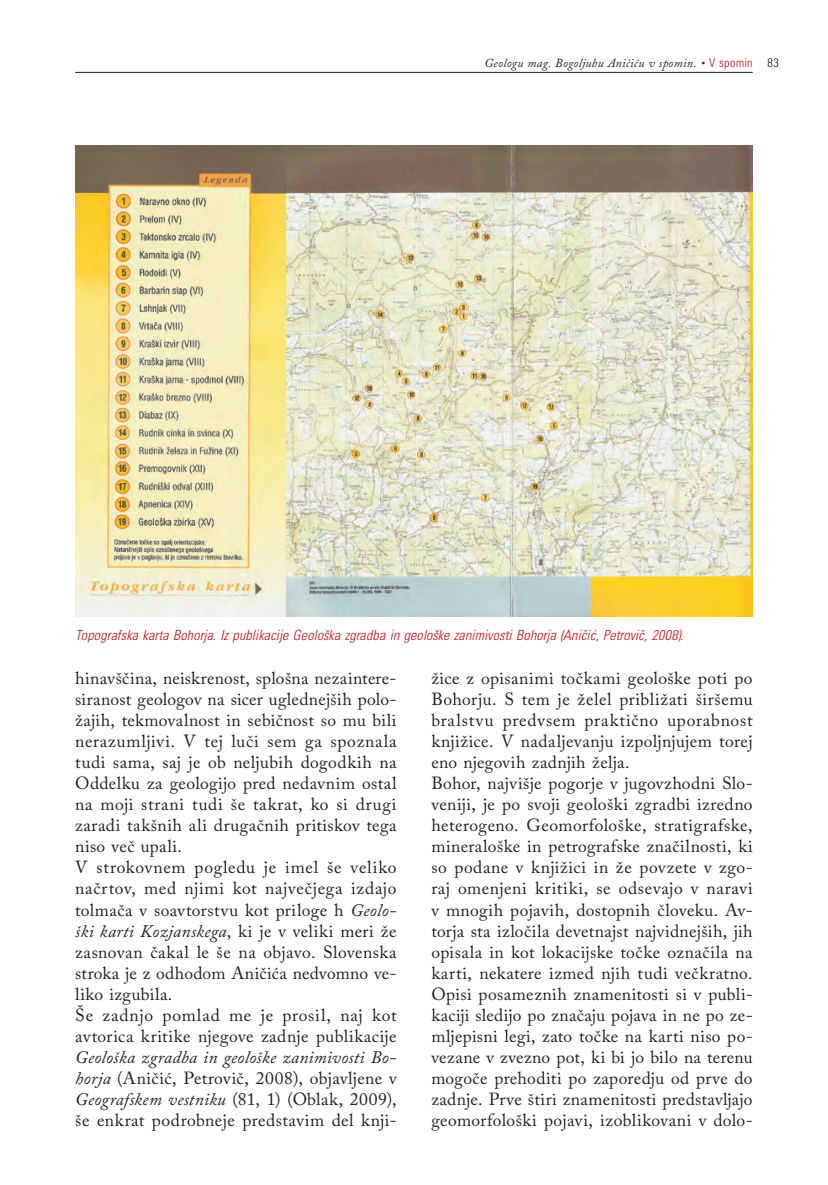
<style>
.page{position:relative;width:828px;height:1185px;background:#fff}
.page>*{position:absolute;margin:0;border:0;box-sizing:border-box;transform-origin:0 0}
.t1{font:17.5px/21px "Adobe Caslon Pro";letter-spacing:.025em;color:#231f20}
.t2{font:italic 300 condensed 14px "Univers";letter-spacing:.01em;color:#c2121a}
.t3{font:italic 12.25px "Adobe Caslon Pro";letter-spacing:.025em;color:#231f20}
.s1{font-family:"Univers";font-weight:300;font-style:normal;font-stretch:condensed;color:#c2121a}
.s2{font-family:"Univers";font-weight:300;font-style:normal;font-stretch:condensed}
.s3{font-style:italic}
</style>
<div class="page">
<hr style="left:75px;top:72px;width:677px;height:1px;background:#231f20">
<img style="left:75px;top:146px;width:677px;height:470px">
<p class="t3" style="left:484px;top:56px;width:296px">Geologu mag. Bogoljubu Aničiću v spomin. • <span class="s1">V spomin</span> <span class="s2">83</span></p>
<p class="t2" style="left:75px;top:627px;width:609px">Topografska karta Bohorja. Iz publikacije Geološka zgradba in geološke zanimivosti Bohorja (AniËiÊ, PetroviË, 2008).</p>
<p class="t1" style="left:75px;top:668px;width:323px">hinavščina, neiskrenost, splošna nezaintere&shy;siranost geologov na sicer uglednejših polo&shy;žajih, tekmovalnost in sebičnost so mu bili nerazumljivi. V tej luči sem ga spoznala tudi sama, saj je ob neljubih dogodkih na Oddelku za geologijo pred nedavnim ostal na moji strani tudi še takrat, ko si drugi zaradi takšnih ali drugačnih pritiskov tega niso več upali.<br>V strokovnem pogledu je imel še veliko načrtov, med njimi kot največjega izdajo tolmača v soavtorstvu kot priloge h <span class="s3">Geolo&shy;ški karti Kozjanskega</span>, ki je v veliki meri že zasnovan čakal le še na objavo. Slovenska stroka je z odhodom Aničića nedvomno ve&shy;liko izgubila.<br>Še zadnjo pomlad me je prosil, naj kot avtorica kritike njegove zadnje publikacije</p>
<p class="t1" style="left:75px;top:1046px;width:323px;text-align:justify"><span class="s3">Geološka zgradba in geološke zanimivosti Bo&shy;horja</span> (Aničić, Petrovič, 2008), objavljene v <span class="s3">Geografskem vestniku</span> (81, 1) (Oblak, 2009), še enkrat podrobneje predstavim del knji-</p>
<p class="t1" style="left:431px;top:668px;width:323px">žice z opisanimi točkami geološke poti po Bohorju. S tem je želel približati širšemu bralstvu predvsem praktično uporabnost knjižice. V nadaljevanju izpoljnjujem torej eno njegovih zadnjih želja.<br>Bohor, najvišje pogorje v jugovzhodni Slo&shy;veniji, je po svoji geološki zgradbi izredno heterogeno. Geomorfološke, stratigrafske, mineraloške in petrografske značilnosti, ki so podane v knjižici in že povzete v zgo&shy;raj omenjeni kritiki, se odsevajo v naravi v mnogih pojavih, dostopnih človeku. Av&shy;torja sta izločila devetnajst najvidnejših, jih opisala in kot lokacijske točke označila na karti, nekatere izmed njih tudi večkratno.<br>Opisi posameznih znamenitosti si v publi&shy;kaciji sledijo po značaju pojava in ne po ze&shy;mljepisni legi, zato točke na karti niso po&shy;vezane v zvezno pot, ki bi jo bilo na terenu mogoče prehoditi po zaporedju od prve do zadnje. Prve štiri znamenitosti predstavljajo geomorfološki pojavi, izoblikovani v dolo-</p>
</div>
